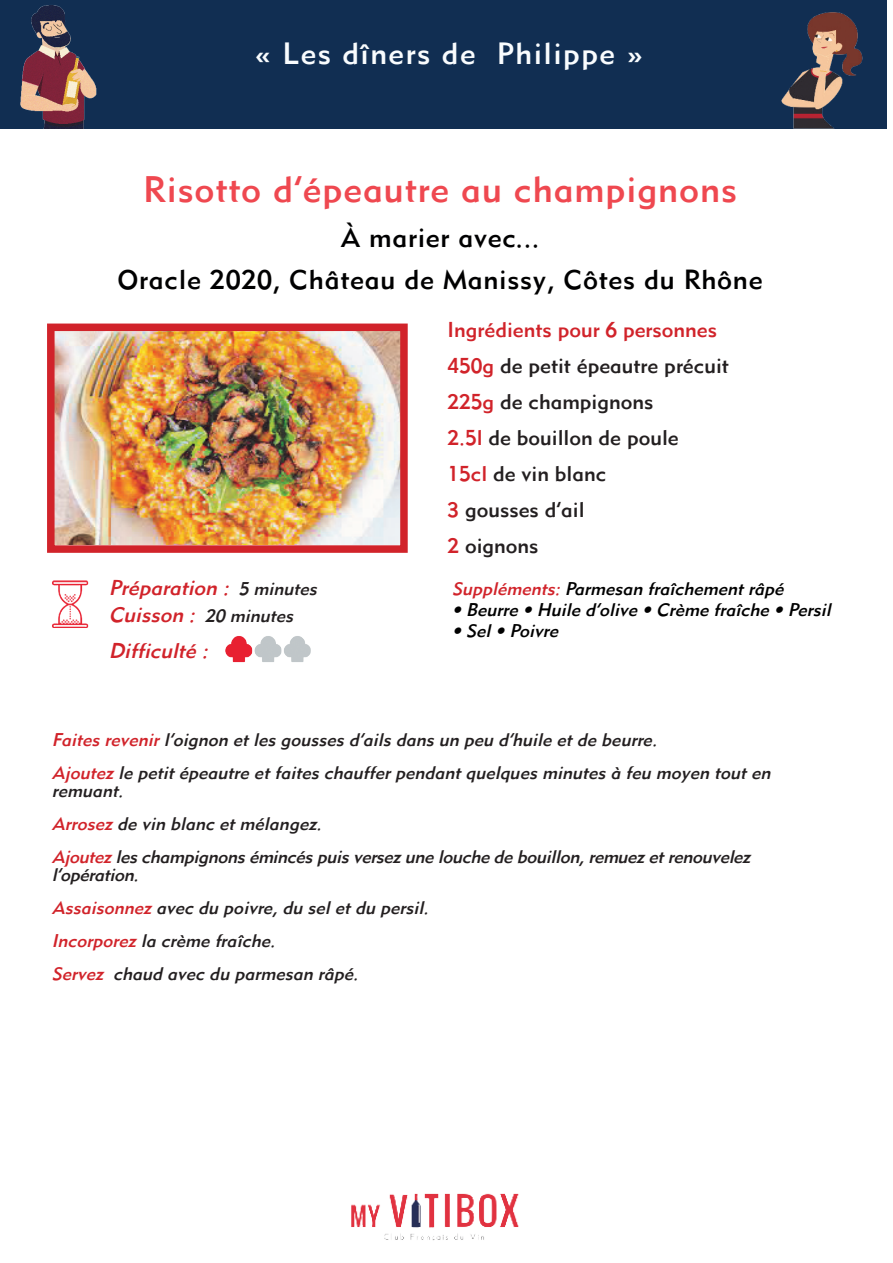
<style>
.page{position:relative;width:893px;height:1263px;background:#fff}
.page>*{position:absolute;margin:0;border:0;box-sizing:border-box;transform-origin:0 0}
.t1{font:36px "Metro Medium LT Two";letter-spacing:.025em;color:#ef4850}
.t2{font:30px "Metro Medium LT Two";letter-spacing:.05em;color:#f9fcfe}
.t3{font:27px/42px "Metro Medium LT Two";letter-spacing:.025em;color:#000001;text-align:center}
.t4{font:21px/36px "Metro Medium LT Two";color:#231f20}
.t5{font:italic 21px "Metro Medium LT Two";color:#d1232a}
.t6{font:italic 18px/33px "Metro Medium LT Two";color:#231f20}
.t7{font:italic 18px "Metro Medium LT Two";color:#000}
.s1{font-size:18px;color:#231f20}
.s2{font-size:21px;color:#d1232a}
.s3{color:#d1232a}
</style>
<div class="page">
<div style="left:0;top:0;width:887px;height:129px;background:#112e52"></div>
<img style="left:20px;top:5px;width:77px;height:124px">
<img style="left:56px;top:333px;width:343px;height:211px">
<div style="left:47px;top:324px;width:361px;height:229px;border:8px solid #d1232a"></div>
<img style="left:781px;top:12px;width:82px;height:117px">
<img style="left:225px;top:636px;width:86px;height:27px">
<img style="left:52px;top:580px;width:37px;height:48px">
<img style="left:351px;top:1193px;width:168px;height:48px">
<h2 class="t2" style="left:254px;top:35px;width:390px">« Les dîners de Philippe »</h2>
<h1 class="t1" style="left:143px;top:168px;width:595px">Risotto d’épeautre au champignons</h1>
<h3 class="t3" style="left:118px;top:217px;width:647px">À marier avec...<br>Oracle 2020, Château de Manissy, Côtes du Rhône</h3>
<p class="t5" style="left:109px;top:575px;width:214px">Préparation : <span class="s1">5 minutes</span></p>
<p class="t6" style="left:109px;top:599px;width:190px"><span class="s2">Cuisson :</span> 20 minutes</p>
<p class="t5" style="left:109px;top:638px;width:106px">Difficulté :</p>
<p class="t4" style="left:448px;top:312px;width:283px"><span class="s3">Ingrédients pour 6 personnes<br>450g</span> de petit épeautre précuit<br><span class="s3">225g</span> de champignons<br><span class="s3">2.5l</span> de bouillon de poule<br><span class="s3">15cl</span> de vin blanc<br><span class="s3">3</span> gousses d’ail<br><span class="s3">2</span> oignons</p>
<p class="t7" style="left:452px;top:578px;width:338px"><span class="s3">Suppléments:</span>Parmesan fraîchementrâpé</p>
<p class="t7" style="left:452px;top:599px;width:385px">• Beurre • Huile d’olive • Crème fraîche • Persil</p>
<p class="t7" style="left:452px;top:620px;width:112px">• Sel• Poivre</p>
<p class="t6" style="left:52px;top:723px;width:725px"><span class="s3">Faitesrevenir</span>l’oignon etlesgoussesd’ailsdansun peu d’huile etde beurre.<br><span class="s3">Ajoutez</span>le petitépeautre etfaiteschaufferpendantquelquesminutesà feu moyen touten</p>
<p class="t6" style="left:52px;top:774px;width:704px">remuant.<br><span class="s3">Arrosez</span> de vin blanc etmélangez.<br><span class="s3">Ajoutez</span>leschampignonsémincéspuisversezunelouchedebouillon,remuezetrenouvelez</p>
<p class="t6" style="left:52px;top:858px;width:383px">l’opération.<br><span class="s3">Assaisonnez</span>avec du poivre,du seletdu persil.<br><span class="s3">Incorporez</span>la crème fraîche.<br><span class="s3">Servez</span> chaud avec du parmesan râpé.</p>
</div>
